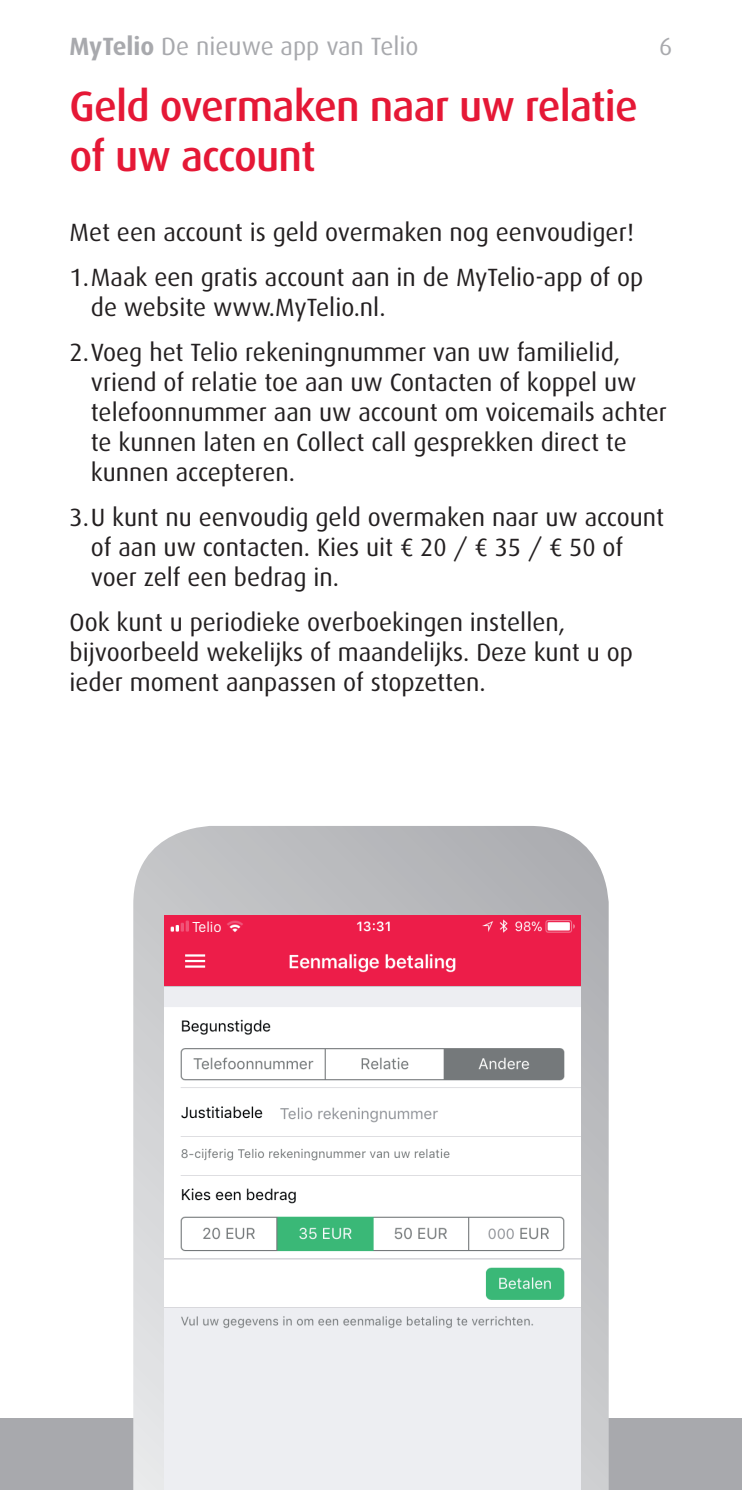
<style>
.page{position:relative;width:742px;height:1490px;background:#fff}
.page>*{position:absolute;margin:0;border:0;box-sizing:border-box;transform-origin:0 0}
.t1{font:500 42.5px/50px "Dax";letter-spacing:-.02em;color:#e51836}
.t2{font:25px/30px "Dax";color:#231f20}
.t3{font:25px "Dax";color:#a8a9ad}
.t4{font:15px "San Francisco Display";color:#fff}
.s1{font-weight:700}
.s2{font-family:"Dax Offc Pro"}
</style>
<div class="page">
<div style="left:0;top:1418px;width:741px;height:71px;background:#a8a9ad"></div>
<svg style="left:133px;top:826px;width:475px;height:663px;background:#c4c5c7"></svg>
<img style="left:165px;top:915px;width:415px;height:574px">
<div style="left:192px;top:917px;width:106px;height:19px;background:#ed1d49"></div>
<img style="left:224px;top:915px;width:25px;height:33px">
<p class="t3" style="left:70px;top:33px;width:350px"><span class="s1">MyTelio</span> De nieuwe app van Telio</p>
<p class="t3" style="left:659px;top:33px;width:15px">6</p>
<h1 class="t1" style="left:70px;top:81px;width:569px">Geld overmaken naar uw relatie of uw account</h1>
<p class="t2" style="left:70px;top:210px;width:575px;line-height:45px">Met een account is geld overmaken nog eenvoudiger!<br>1.Maak een gratis account aan in de MyTelio-app of op</p>
<p class="t2" style="left:70px;top:285px;width:552px;line-height:45px;text-indent:21px">de website www.MyTelio.nl.<br>2.Voeg het Telio rekeningnummer van uw familielid,</p>
<p class="t2" style="left:91px;top:367px;width:577px">vriend of relatie toe aan uw Contacten of koppel uw telefoonnummer aan uw account om voicemails achter te kunnen laten en Collect call gesprekken direct te kunnen accepteren.</p>
<p class="t2" style="left:91px;top:502px;width:574px;text-indent:-21px">3.U kunt nu eenvoudig geld overmaken naar uw account of aan uw contacten. Kies uit <span class="s2">€</span> 20 / <span class="s2">€</span> 35 / <span class="s2">€</span> 50 of voer zelf een bedrag in.</p>
<p class="t2" style="left:70px;top:607px;width:565px">Ook kunt u periodieke overboekingen instellen, bijvoorbeeld wekelijks of maandelijks. Deze kunt u op ieder moment aanpassen of stopzetten.</p>
<p class="t4" style="left:192px;top:917px;width:31px">Telio</p>
</div>
